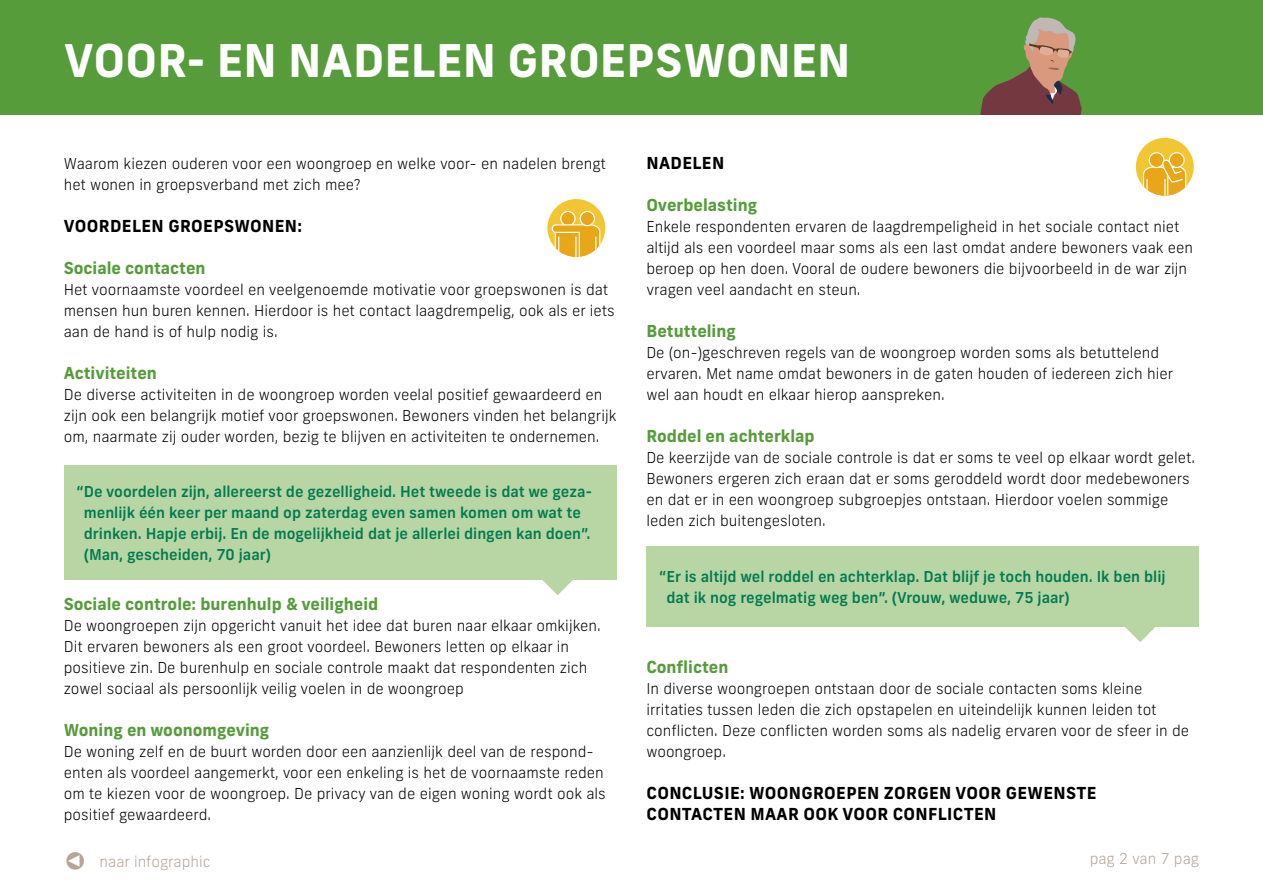
<style>
.page{position:relative;width:1263px;height:893px;background:#fff}
.page>*{position:absolute;margin:0;border:0;box-sizing:border-box;transform-origin:0 0}
.t1{font:700 45px "Frank New";color:#fff}
.t2{font:700 16.5px "Frank New";color:#569c3b}
.t3{font:700 16.5px/21px "Frank New";letter-spacing:.02em;color:#000}
.t4{font:300 15px/21px "Frank New";color:#000}
.t5{font:500 15px/21px "Frank New";color:#007b4f}
.t6{font:300 15px "Frank New";color:#b5a699}
</style>
<div class="page">
<div style="left:64px;top:465px;width:553px;height:115px;background:#b8d5a4"></div>
<svg style="left:542px;top:580px;width:31px;height:15px"></svg>
<div style="left:646px;top:546px;width:553px;height:81px;background:#b8d5a4"></div>
<svg style="left:1125px;top:627px;width:30px;height:15px"></svg>
<div style="left:0;top:0;width:1263px;height:115px;background:#569c3b"></div>
<svg style="left:980px;top:17px;width:102px;height:98px"></svg>
<div style="left:1136px;top:138px;width:58px;height:58px;background:#f2c533;border-radius:50%"></div>
<svg style="left:1149px;top:153px;width:15px;height:15px"></svg>
<div style="left:1148px;top:152px;width:16px;height:16px;border:1px solid #fff;border-radius:50%"></div>
<svg style="left:1169px;top:153px;width:15px;height:14px"></svg>
<div style="left:1169px;top:152px;width:16px;height:16px;border:1px solid #fff;border-radius:50%"></div>
<svg style="left:1142px;top:158px;width:45px;height:38px"></svg>
<div style="left:547px;top:199px;width:58px;height:58px;background:#f2c533;border-radius:50%"></div>
<div style="left:561px;top:211px;width:14px;height:15px;background:#e8a619;border-radius:50%"></div>
<div style="left:560px;top:211px;width:16px;height:15px;border:1px solid #fff;border-radius:50%"></div>
<svg style="left:551px;top:223px;width:50px;height:34px"></svg>
<div style="left:580px;top:211px;width:14px;height:15px;background:#e8a619;border-radius:50%"></div>
<div style="left:580px;top:211px;width:15px;height:15px;border:1px solid #fff;border-radius:50%"></div>
<h1 class="t1" style="left:64px;top:31px;width:788px">VOOR- EN NADELEN GROEPSWONEN</h1>
<p class="t4" style="left:64px;top:153px;width:544px">Waarom kiezen ouderen voor een woongroep en welke voor- en nadelen brengt het wonen in groepsverband met zich mee?</p>
<p class="t3" style="left:64px;top:215px;width:240px">VOORDELEN GROEPSWONEN:</p>
<p class="t2" style="left:64px;top:257px;width:143px">Sociale contacten</p>
<p class="t4" style="left:64px;top:279px;width:552px">Het voornaamste voordeel en veelgenoemde motivatie voor groepswonen is dat mensen hun buren kennen. Hierdoor is het contact laagdrempelig, ook als er iets aan de hand is of hulp nodig is.</p>
<p class="t2" style="left:64px;top:362px;width:95px">Activiteiten</p>
<p class="t4" style="left:64px;top:384px;width:554px">De diverse activiteiten in de woongroep worden veelal positief gewaardeerd en zijn ook een belangrijk motief voor groepswonen. Bewoners vinden het belangrijk om, naarmate zij ouder worden, bezig te blijven en activiteiten te ondernemen.</p>
<p class="t5" style="left:84px;top:481px;width:510px;text-indent:-7px">“De voordelen zijn, allereerst de gezelligheid. Het tweede is dat we geza&shy;menlijk één keer per maand op zaterdag even samen komen om wat te drinken. Hapje erbij. En de mogelijkheid dat je allerlei dingen kan doen”. (Man, gescheiden, 70 jaar)</p>
<p class="t2" style="left:64px;top:593px;width:316px">Sociale controle: burenhulp &amp; veiligheid</p>
<p class="t4" style="left:64px;top:615px;width:538px">De woongroepen zijn opgericht vanuit het idee dat buren naar elkaar omkijken.<br>Dit ervaren bewoners als een groot voordeel. Bewoners letten op elkaar in positieve zin. De burenhulp en sociale controle maakt dat respondenten zich zowel sociaal als persoonlijk veilig voelen in de woongroep</p>
<p class="t2" style="left:64px;top:719px;width:207px">Woning en woonomgeving</p>
<p class="t4" style="left:64px;top:741px;width:544px">De woning zelf en de buurt worden door een aanzienlijk deel van de respond&shy;enten als voordeel aangemerkt, voor een enkeling is het de voornaamste reden om te kiezen voor de woongroep. De privacy van de eigen woning wordt ook als positief gewaardeerd.</p>
<p class="t3" style="left:646px;top:152px;width:79px">NADELEN</p>
<p class="t2" style="left:646px;top:194px;width:112px">Overbelasting</p>
<p class="t4" style="left:646px;top:216px;width:548px">Enkele respondenten ervaren de laagdrempeligheid in het sociale contact niet altijd als een voordeel maar soms als een last omdat andere bewoners vaak een beroep op hen doen. Vooral de oudere bewoners die bijvoorbeeld in de war zijn vragen veel aandacht en steun.</p>
<p class="t2" style="left:646px;top:320px;width:91px">Betutteling</p>
<p class="t4" style="left:646px;top:342px;width:528px">De (on-)geschreven regels van de woongroep worden soms als betuttelend ervaren. Met name omdat bewoners in de gaten houden of iedereen zich hier wel aan houdt en elkaar hierop aanspreken.</p>
<p class="t2" style="left:646px;top:425px;width:170px">Roddel en achterklap</p>
<p class="t4" style="left:646px;top:447px;width:550px">De keerzijde van de sociale controle is dat er soms te veel op elkaar wordt gelet.<br>Bewoners ergeren zich eraan dat er soms geroddeld wordt door medebewoners en dat er in een woongroep subgroepjes ontstaan. Hierdoor voelen sommige leden zich buitengesloten.</p>
<p class="t5" style="left:666px;top:566px;width:501px;text-indent:-7px">“Er is altijd wel roddel en achterklap. Dat blijf je toch houden. Ik ben blij dat ik nog regelmatig weg ben”. (Vrouw, weduwe, 75 jaar)</p>
<p class="t2" style="left:646px;top:656px;width:84px">Conflicten</p>
<p class="t4" style="left:646px;top:678px;width:544px">In diverse woongroepen ontstaan door de sociale contacten soms kleine irritaties tussen leden die zich opstapelen en uiteindelijk kunnen leiden tot conflicten. Deze conflicten worden soms als nadelig ervaren voor de sfeer in de woongroep.</p>
<p class="t3" style="left:646px;top:782px;width:452px">CONCLUSIE: WOONGROEPEN ZORGEN VOOR GEWENSTE<br>CONTACTEN MAAR OOK VOOR CONFLICTEN</p>
<p class="t6" style="left:64px;top:852px;width:148px">▼ naar infographic</p>
<p class="t6" style="left:1090px;top:849px;width:111px">pag 2 van 7 pag</p>
</div>
